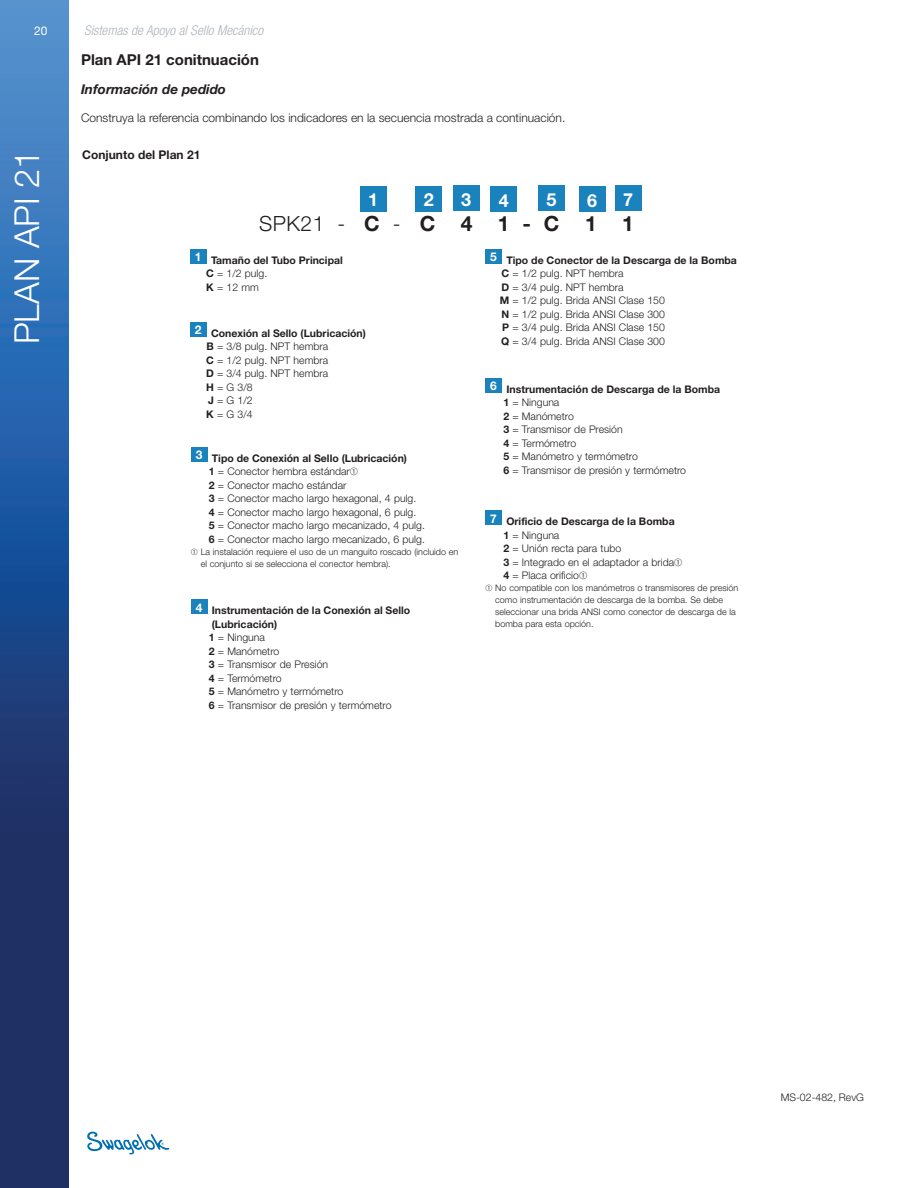
<style>
.page{position:relative;width:918px;height:1188px;background:#fff}
.page>*{position:absolute;margin:0;border:0;box-sizing:border-box;transform-origin:0 0}
.Body{font:300 34.5px "Helvetica Neue LT Std";color:#fff}
.Body-2{font:700 21px "Helvetica Neue LT Std";color:#231f20}
.Body-3{font:700 18px "Helvetica Neue LT Std";color:#fff}
.Body-4{font:700 15px "Helvetica Neue LT Std";color:#231f20}
.t1{font:italic 300 condensed 13.5px "Helvetica Neue LT Std";color:#adb4ba}
.Body-5{font:italic 700 13.5px "Helvetica Neue LT Std";color:#231f20}
.Body-6{font:300 12px "Helvetica Neue LT Std";color:#231f20}
.Body-7{font:700 12px "Helvetica Neue LT Std";color:#231f20}
.Image_title{font:700 12px "Helvetica Neue LT Std";color:#fff}
.t2{font:12px "Helvetica Neue LT Std";color:#fff}
.Body-8{font:300 10.5px/13.5px "Helvetica Neue LT Std";color:#231f20}
.Body-9{font:700 10.5px/13.5px "Helvetica Neue LT Std";color:#231f20}
.Body-10{font:300 9px/12px "Helvetica Neue LT Std";color:#231f20}
.s1{font-weight:300}
.s2{font-weight:700}
</style>
<div class="page">
<svg style="left:87px;top:1132px;width:82px;height:22px"></svg>
<img style="left:0;top:0;width:68px;height:1188px">
<div style="left:415px;top:186px;width:27px;height:25px;background:#1a82bc"></div>
<div style="left:360px;top:186px;width:27px;height:25px;background:#1a82bc"></div>
<div style="left:453px;top:186px;width:27px;height:25px;background:#1a82bc"></div>
<div style="left:190px;top:249px;width:17px;height:15px;background:#1a82bc"></div>
<div style="left:190px;top:322px;width:17px;height:15px;background:#1a82bc"></div>
<div style="left:485px;top:249px;width:17px;height:15px;background:#1a82bc"></div>
<div style="left:490px;top:186px;width:27px;height:25px;background:#1a82bc"></div>
<div style="left:538px;top:186px;width:27px;height:25px;background:#1a82bc"></div>
<div style="left:579px;top:186px;width:27px;height:25px;background:#1a82bc"></div>
<div style="left:615px;top:186px;width:27px;height:25px;background:#1a82bc"></div>
<div style="left:191px;top:447px;width:16px;height:15px;background:#1a82bc"></div>
<div style="left:191px;top:599px;width:16px;height:15px;background:#1a82bc"></div>
<div style="left:485px;top:378px;width:17px;height:15px;background:#1a82bc"></div>
<div style="left:485px;top:510px;width:17px;height:15px;background:#1a82bc"></div>
<p class="t2" style="left:34px;top:23px;width:15px">20</p>
<p class="t1" style="left:84px;top:22px;width:180px">Sistemas de Apoyo al Sello Mecánico</p>
<p class="Body" style="left:6px;top:344px;width:196px;rotate:-90deg">PLAN API 21</p>
<p class="Body-4" style="left:81px;top:50px;width:180px">Plan API 21 conitnuación</p>
<p class="Body-5" style="left:81px;top:81px;width:147px">Información de pedido</p>
<p class="Body-6" style="left:81px;top:111px;width:486px">Construya la referencia combinando los indicadores en la secuencia mostrada a continuación.</p>
<p class="Body-7" style="left:82px;top:147px;width:120px">Conjunto del Plan 21</p>
<p class="Body-3" style="left:368px;top:189px;width:12px">1</p>
<p class="Body-3" style="left:424px;top:189px;width:12px">2</p>
<p class="Body-3" style="left:461px;top:188px;width:12px">3</p>
<p class="Body-3" style="left:499px;top:189px;width:12px">4</p>
<p class="Body-3" style="left:547px;top:189px;width:12px">5</p>
<p class="Body-3" style="left:587px;top:189px;width:12px">6</p>
<p class="Body-3" style="left:623px;top:189px;width:12px">7</p>
<p class="Body-2" style="left:259px;top:210px;width:376px"><span class="s1">SPK21 -</span> C <span class="s1">-</span> C 4 1 - C 1 1</p>
<p class="Image_title" style="left:195px;top:250px;width:8px">1</p>
<p class="Body-9" style="left:206px;top:253px;width:138px;text-indent:5px">Tamaño del Tubo Principal<br>C <span class="s1">= 1/2 pulg.<br></span>K <span class="s1">= 12 mm</span></p>
<p class="Image_title" style="left:195px;top:323px;width:8px">2</p>
<p class="Body-8" style="left:206px;top:326px;width:161px;text-indent:5px"><span class="s2">Conexión al Sello (Lubricación)<br>B</span> = 3/8 pulg. NPT hembra<br><span class="s2">C</span> = 1/2 pulg. NPT hembra<br><span class="s2">D</span> = 3/4 pulg. NPT hembra<br><span class="s2">H</span> = G 3/8<br><span class="s2">J</span> = G 1/2<br><span class="s2">K</span> = G 3/4</p>
<p class="Image_title" style="left:196px;top:447px;width:8px">3</p>
<p class="Body-8" style="left:209px;top:451px;width:218px"><span class="s2">Tipo de Conexión al Sello (Lubricación)<br>1</span> = Conector hembra estándar➀<br><span class="s2">2</span> = Conector macho estándar<br><span class="s2">3</span> = Conector macho largo hexagonal, 4 pulg.<br><span class="s2">4</span> = Conector macho largo hexagonal, 6 pulg.<br><span class="s2">5</span> = Conector macho largo mecanizado, 4 pulg.<br><span class="s2">6</span> = Conector macho largo mecanizado, 6 pulg.</p>
<p class="Body-10" style="left:201px;top:545px;width:259px;text-indent:-10px">➀ La instalación requiere el uso de un manguito roscado (incluido en el conjunto si se selecciona el conector hembra).</p>
<p class="Image_title" style="left:196px;top:600px;width:8px">4</p>
<p class="Body-8" style="left:209px;top:604px;width:203px"><span class="s2">Instrumentación de la Conexión al Sello (Lubricación)<br>1</span> = Ninguna<br><span class="s2">2</span> = Manómetro<br><span class="s2">3</span> = Transmisor de Presión<br><span class="s2">4</span> = Termómetro<br><span class="s2">5</span> = Manómetro y termómetro<br><span class="s2">6</span> = Transmisor de presión y termómetro</p>
<p class="Image_title" style="left:490px;top:250px;width:8px">5</p>
<p class="Body-8" style="left:500px;top:253px;width:239px;text-indent:7px"><span class="s2">Tipo de Conector de la Descarga de la Bomba<br>C</span> = 1/2 pulg. NPT hembra<br><span class="s2">D</span> = 3/4 pulg. NPT hembra<br><span class="s2">M</span> = 1/2 pulg. Brida ANSI Clase 150<br><span class="s2">N</span> = 1/2 pulg. Brida ANSI Clase 300<br><span class="s2">P</span> = 3/4 pulg. Brida ANSI Clase 150<br><span class="s2">Q</span> = 3/4 pulg. Brida ANSI Clase 300</p>
<p class="Image_title" style="left:490px;top:378px;width:8px">6</p>
<p class="Body-8" style="left:503px;top:382px;width:218px"><span class="s2">Instrumentación de Descarga de la Bomba<br>1</span> = Ninguna<br><span class="s2">2</span> = Manómetro<br><span class="s2">3</span> = Transmisor de Presión<br><span class="s2">4</span> = Termómetro<br><span class="s2">5</span> = Manómetro y termómetro<br><span class="s2">6</span> = Transmisor de presión y termómetro</p>
<p class="Image_title" style="left:490px;top:511px;width:8px">7</p>
<p class="Body-8" style="left:503px;top:514px;width:181px"><span class="s2">Orificio de Descarga de la Bomba<br>1</span> = Ninguna<br><span class="s2">2</span> = Unión recta para tubo<br><span class="s2">3</span> = Integrado en el adaptador a brida➀<br><span class="s2">4</span> = Placa orificio➀</p>
<p class="Body-10" style="left:495px;top:582px;width:245px;text-indent:-10px">➀ No compatible con los manómetros o transmisores de presión como instrumentación de descarga de la bomba. Se debe seleccionar una brida ANSI como conector de descarga de la bomba para esta opción.</p>
<p class="Body-8" style="left:781px;top:1090px;width:85px">MS-02-482, RevG</p>
</div>
